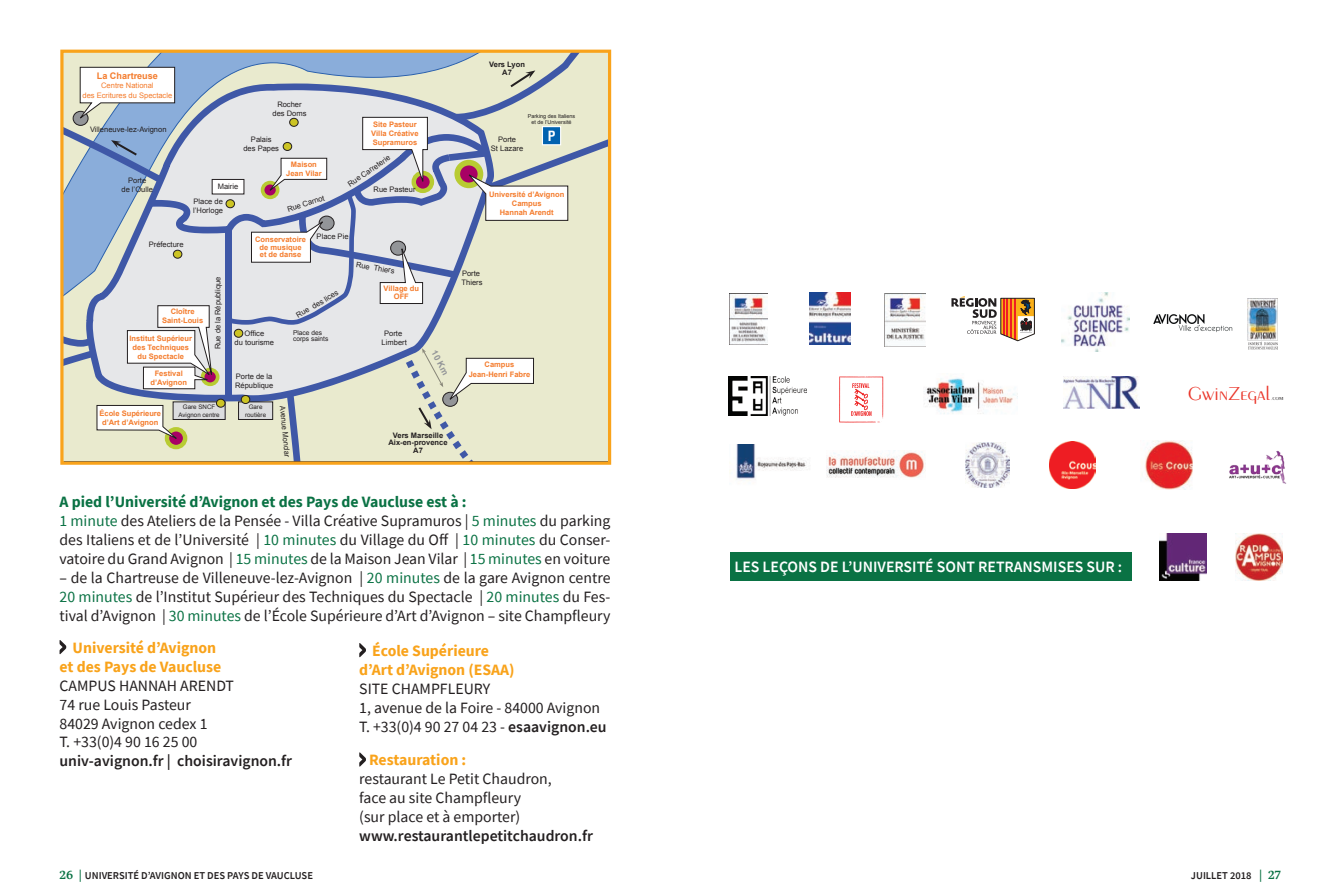
<style>
.page{position:relative;width:1340px;height:893px;background:#fff}
.page>*{position:absolute;margin:0;border:0;box-sizing:border-box;transform-origin:0 0}
.t1{font:300 19.95px "Peignot LT Std";color:#ea3529;scale:1.08 1}
.t2{font:15.75px/18.9px "Source Sans Pro";color:#231f20}
.t3{font:700 15.75px/18.9px "Source Sans Pro";color:#f9a31b}
.t4{font:600 15.75px "Source Sans Pro";color:#231f20}
.t5{font:600 15.75px "Source Sans Pro";color:#fff}
.t6{font:700 condensed 13.83px "Helvetica LT Std";color:#fff}
.t7{font:600 10.5px "Source Sans Pro";color:#231f20}
.t8{font:700 9.1px "Arial";color:#f47c2d}
.t9{font:700 8.75px "Arial";color:#939598}
.t10{font:700 7.52px/9.1px "Arial";color:#f47c2d;text-align:center}
.t11{font:7.52px/9.1px "Arial";color:#231f20;text-align:center}
.t12{font:700 7.52px/7.5px "Arial";color:#231f20;text-align:center}
.t13{font:7.52px/9.1px "Arial";color:#f47c2d;text-align:center}
.t14{font:7.52px "Arial";color:#231f20;scale:.94 1}
.t15{font:300 7.35px "Peignot LT Std";color:#231f20;scale:1.08 1}
.t16{font:6.65px/5.8px "Arial";color:#231f20}
.t17{font:6.12px/7.4px "Arial";color:#231f20;text-align:center}
.t18{font:5.42px/6.5px "Arial";color:#231f20;text-align:center}
.s1{font-weight:700;color:#0a7244}
.s2{color:#0a7244}
.s3{font-weight:600}
.s4{font-family:"Eskorte Latin";font-size:12.25px;color:#0a7244}
</style>
<div class="page">
<svg style="left:359px;top:643px;width:7px;height:14px"></svg>
<svg style="left:359px;top:752px;width:7px;height:15px"></svg>
<img style="left:1159px;top:534px;width:47px;height:46px">
<img style="left:1235px;top:534px;width:47px;height:46px">
<div style="left:729px;top:552px;width:402px;height:28px;background:#0a7244"></div>
<svg style="left:951px;top:296px;width:83px;height:45px"></svg>
<img style="left:1153px;top:314px;width:79px;height:19px">
<img style="left:884px;top:294px;width:41px;height:52px">
<img style="left:1063px;top:376px;width:76px;height:33px">
<img style="left:1229px;top:450px;width:58px;height:34px">
<img style="left:1049px;top:442px;width:46px;height:46px">
<img style="left:1061px;top:293px;width:68px;height:59px">
<img style="left:965px;top:443px;width:44px;height:44px">
<img style="left:729px;top:293px;width:38px;height:52px">
<img style="left:809px;top:293px;width:41px;height:52px">
<svg style="left:1247px;top:298px;width:30px;height:51px;background:#9eaaac"></svg>
<img style="left:729px;top:376px;width:77px;height:40px">
<img style="left:826px;top:451px;width:99px;height:27px">
<img style="left:729px;top:444px;width:78px;height:36px">
<svg style="left:839px;top:376px;width:45px;height:47px"></svg>
<img style="left:924px;top:378px;width:92px;height:36px">
<img style="left:1145px;top:441px;width:47px;height:48px">
<svg style="left:64px;top:54px;width:543px;height:407px;background:#d0d6d4"></svg>
<div style="left:60px;top:50px;width:551px;height:415px;border:3px solid #f9a31b"></div>
<svg style="left:60px;top:640px;width:6px;height:14px"></svg>
<p class="t8" style="left:97px;top:70px;width:63px">La Chartreuse</p>
<p class="t13" style="left:82px;top:81px;width:91px">Centre National<br>des Ecritures du Spectacle</p>
<p class="t11" style="left:90px;top:125px;width:78px">Villeneuve-lez-Avignon</p>
<p class="t11" style="left:121px;top:176px;width:33px">Porte<br>de l’Oulle</p>
<p class="t11" style="left:149px;top:240px;width:36px">Préfecture</p>
<p class="t11" style="left:272px;top:100px;width:35px">Rocher des Doms</p>
<p class="t11" style="left:243px;top:135px;width:37px">Palais<br>des Papes</p>
<p class="t11" style="left:218px;top:182px;width:22px">Mairie</p>
<p class="t11" style="left:193px;top:196px;width:31px;text-align:left">Place de l’Horloge</p>
<p class="t10" style="left:286px;top:160px;width:37px">Maison<br>Jean Vilar</p>
<p class="t11" style="left:286px;top:205px;width:40px;rotate:-18deg">Rue Carnot</p>
<p class="t10" style="left:371px;top:120px;width:49px;text-align:left">Site Pasteur<br>Villa Créative<br>Supramuros</p>
<p class="t11" style="left:346px;top:181px;width:51px;rotate:-34deg">Rue Carreterie</p>
<p class="t11" style="left:373px;top:185px;width:43px;rotate:-1deg">Rue Pasteur</p>
<p class="t10" style="left:255px;top:236px;width:52px;line-height:7.5px">Conservatoire de musique<br>et de danse</p>
<p class="t11" style="left:317px;top:232px;width:33px">Place Pie</p>
<p class="t11" style="left:357px;top:260px;width:40px;rotate:9deg">Rue Thiers</p>
<p class="t10" style="left:162px;top:307px;width:43px">Cloître<br>Saint-Louis</p>
<p class="t10" style="left:129px;top:334px;width:64px">Institut Supérieur des Techniques du Spectacle</p>
<p class="t10" style="left:150px;top:369px;width:38px">Festival d’Avignon</p>
<p class="t11" style="left:213px;top:349px;width:74px;rotate:-90deg">Rue de la République</p>
<p class="t11" style="left:235px;top:329px;width:41px">Office<br>du tourisme</p>
<p class="t11" style="left:235px;top:372px;width:40px;text-align:left">Porte de la<br>République</p>
<p class="t11" style="left:294px;top:312px;width:49px;rotate:-30deg">Rue des lices</p>
<p class="t16" style="left:293px;top:330px;width:37px">Place des corps saints</p>
<p class="t10" style="left:383px;top:285px;width:37px;line-height:7.5px">Village du<br>OFF</p>
<p class="t11" style="left:381px;top:328px;width:27px">Porte<br>Limbert</p>
<p class="t9" style="left:439px;top:348px;width:28px;rotate:62deg">10 Km</p>
<p class="t10" style="left:99px;top:409px;width:63px">École Supérieure d’Art d’Avignon</p>
<p class="t17" style="left:178px;top:403px;width:43px">Gare SNCF<br>Avignon centre</p>
<p class="t17" style="left:245px;top:403px;width:22px">Gare routière</p>
<p class="t14" style="left:287px;top:405px;width:56px;rotate:84deg">Avenue Monclar</p>
<p class="t12" style="left:388px;top:432px;width:61px">Vers Marseille<br>Aix-en-provence<br>A7</p>
<p class="t12" style="left:489px;top:61px;width:37px">Vers Lyon<br>A7</p>
<p class="t18" style="left:528px;top:113px;width:49px">Parking des Italiens et de l’Université</p>
<p class="t6" style="left:547px;top:127px;width:9px">P</p>
<p class="t11" style="left:491px;top:135px;width:34px">Porte<br>St Lazare</p>
<p class="t10" style="left:489px;top:190px;width:77px">Université d’Avignon<br>Campus<br>Hannah Arendt</p>
<p class="t11" style="left:461px;top:269px;width:22px;text-align:left">Porte<br>Thiers</p>
<p class="t10" style="left:468px;top:360px;width:63px">Campus<br>Jean-Henri Fabre</p>
<p class="t2" style="left:60px;top:492px;width:552px"><span class="s1">A pied l’Université d’Avignon et des Pays de Vaucluse est à :<br></span><span class="s2">1 minute</span> des Ateliers de la Pensée - Villa Créative Supramuros | <span class="s2">5 minutes</span> du parking des Italiens et de l’Université | <span class="s2">10 minutes</span> du Village du Off | <span class="s2">10 minutes</span> du Conser&shy;vatoire du Grand Avignon | <span class="s2">15 minutes</span> de la Maison Jean Vilar | <span class="s2">15 minutes</span> en voiture</p>
<p class="t2" style="left:60px;top:568px;width:552px;text-align:justify">– de la Chartreuse de Villeneuve-lez-Avignon | <span class="s2">20 minutes</span> de la gare Avignon centre <span class="s2">20 minutes</span> de l’Institut Supérieur des Techniques du Spectacle | <span class="s2">20 minutes</span> du Fes&shy;tival d’Avignon | <span class="s2">30 minutes</span> de l’École Supérieure d’Art d’Avignon – site Champfleury</p>
<p class="t3" style="left:60px;top:638px;width:163px;text-align:center">Université d’Avignon<br>et des Pays de Vaucluse</p>
<p class="t2" style="left:60px;top:676px;width:176px">CAMPUS HANNAH ARENDT<br>74 rue Louis Pasteur<br>84029 Avignon cedex 1<br>T. +33(0)4 90 16 25 00</p>
<p class="t4" style="left:60px;top:751px;width:234px">univ-avignon.fr | choisiravignon.fr</p>
<p class="t3" style="left:359px;top:641px;width:157px;text-indent:13px">École Supérieure d’Art d’Avignon (ESAA)</p>
<p class="t2" style="left:359px;top:679px;width:249px">SITE CHAMPFLEURY<br>1, avenue de la Foire - 84000 Avignon<br>T. +33(0)4 90 27 04 23 - <span class="s3">esaavignon.eu</span></p>
<p class="t3" style="left:369px;top:750px;width:99px">Restauration :</p>
<p class="t2" style="left:359px;top:769px;width:194px">restaurant Le Petit Chaudron, face au site Champfleury<br>(sur place et à emporter)</p>
<p class="t4" style="left:359px;top:825px;width:235px">www.restaurantlepetitchaudron.fr</p>
<p class="t5" style="left:734px;top:556px;width:389px">LES LEÇONS DE L’UNIVERSITÉ SONT RETRANSMISES SUR :</p>
<p class="t1" style="left:1187px;top:382px;width:78px">GwinZegal</p>
<p class="t15" style="left:1270px;top:394px;width:14px">.com</p>
<p class="t7" style="left:60px;top:868px;width:255px"><span class="s4">26 |</span> UNIVERSITÉ D’AVIGNON ET DES PAYS DE VAUCLUSE</p>
<p class="t7" style="left:1190px;top:868px;width:92px">JUILLET 2018 <span class="s4">| 27</span></p>
</div>
